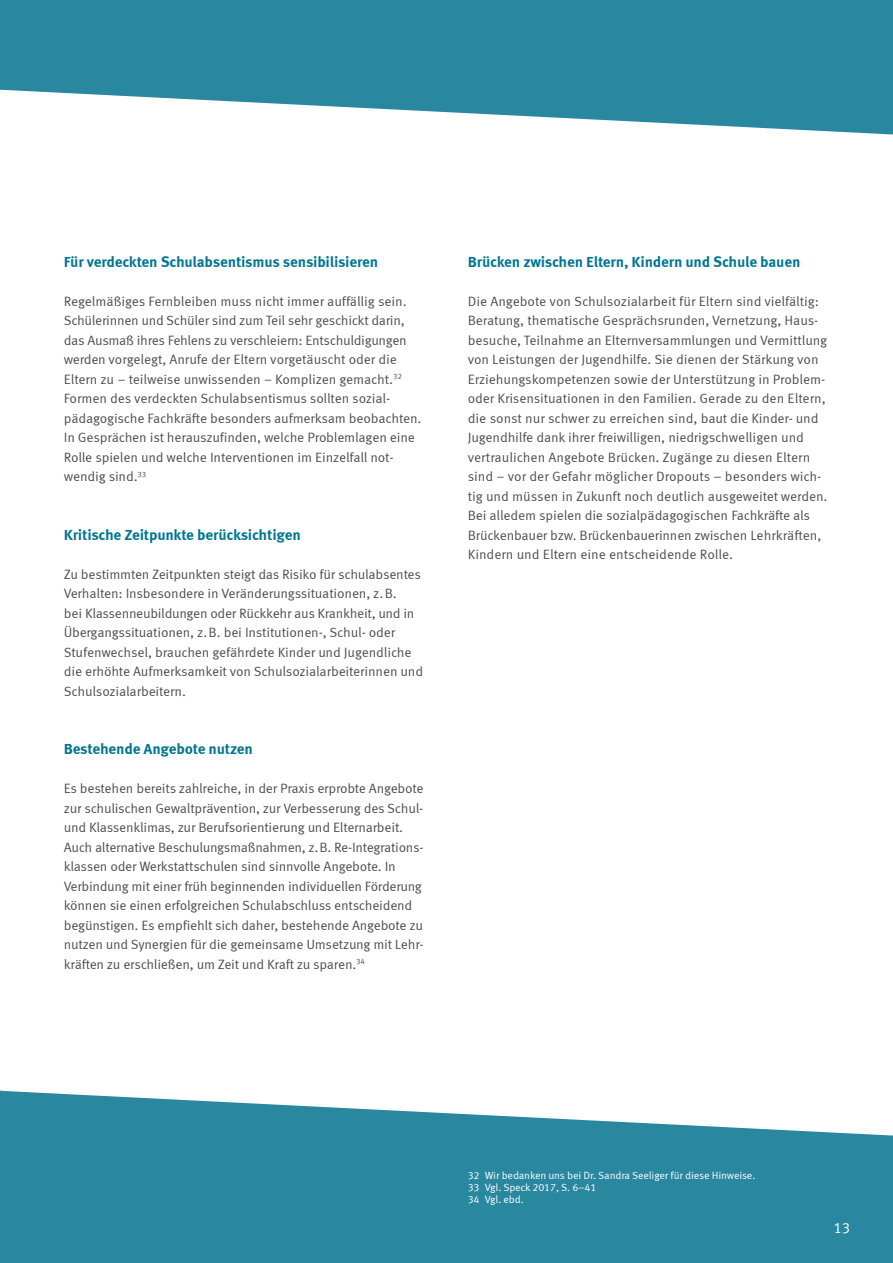
<style>
.page{position:relative;width:893px;height:1263px;background:#fff}
.page>*{position:absolute;margin:0;border:0;box-sizing:border-box;transform-origin:0 0}
.t1{font:700 15px "Meta Correspondence";letter-spacing:-.015em;color:#007591}
.t2{font:15px "Meta Correspondence";color:#fff}
.t3{font:13.5px/19.5px "Meta Correspondence";letter-spacing:-.02em;color:#4d4d4c}
.t4{font:10.5px/12px "Meta Correspondence";letter-spacing:-.02em;color:#fff}
</style>
<div class="page">
<svg style="left:2px;top:1091px;width:891px;height:172px;fill:#2a87a0"></svg>
<hr style="left:0;top:1091px;width:2px;height:172px;background:#2a87a0">
<svg style="left:0;top:0;width:893px;height:135px;fill:#2a87a0"></svg>
<p class="t1" style="left:64px;top:252px;width:316px">Für verdeckten Schulabsentismus sensibilisieren</p>
<p class="t3" style="left:64px;top:291px;width:359px">Regelmäßiges Fernbleiben muss nicht immer auffällig sein.<br>Schülerinnen und Schüler sind zum Teil sehr geschickt darin, das Ausmaß ihres Fehlens zu verschleiern: Entschuldigungen werden vorgelegt, Anrufe der Eltern vorgetäuscht oder die Eltern zu – teilweise unwissenden – Komplizen gemacht.<sup>32<br></sup>Formen des verdeckten Schulabsentismus sollten sozial&shy;pädagogische Fachkräfte besonders aufmerksam beobachten.<br>In Gesprächen ist herauszufinden, welche Problemlagen eine Rolle spielen und welche Interventionen im Einzelfall not&shy;wendig sind.<sup>33</sup></p>
<p class="t1" style="left:64px;top:525px;width:239px">Kritische Zeitpunkte berücksichtigen</p>
<p class="t3" style="left:64px;top:564px;width:361px">Zu bestimmten Zeitpunkten steigt das Risiko für schulabsentes Verhalten: Insbesondere in Veränderungssituationen, z.B.<br>bei Klassenneubildungen oder Rückkehr aus Krankheit, und in Übergangssituationen, z.B. bei Institutionen-, Schul- oder Stufenwechsel, brauchen gefährdete Kinder und Jugendliche die erhöhte Aufmerksamkeit von Schulsozialarbeiterinnen und Schulsozialarbeitern.</p>
<p class="t1" style="left:64px;top:740px;width:191px">Bestehende Angebote nutzen</p>
<p class="t3" style="left:64px;top:778px;width:361px">Es bestehen bereits zahlreiche, in der Praxis erprobte Angebote zur schulischen Gewaltprävention, zur Verbesserung des Schul&shy;und Klassenklimas, zur Berufsorientierung und Elternarbeit.<br>Auch alternative Beschulungsmaßnahmen, z.B. Re-Integrations-- klassen oder Werkstattschulen sind sinnvolle Angebote. In Verbindung mit einer früh beginnenden individuellen Förderung können sie einen erfolgreichen Schulabschluss entscheidend begünstigen. Es empfiehlt sich daher, bestehende Angebote zu nutzen und Synergien für die gemeinsame Umsetzung mit Lehr&shy;kräften zu erschließen, um Zeit und Kraft zu sparen.<sup>34</sup></p>
<p class="t1" style="left:468px;top:252px;width:334px">Brücken zwischen Eltern, Kindern und Schule bauen</p>
<p class="t3" style="left:468px;top:291px;width:361px">Die Angebote von Schulsozialarbeit für Eltern sind vielfältig:<br>Beratung, thematische Gesprächsrunden, Vernetzung, Haus&shy;besuche, Teilnahme an Elternversammlungen und Vermittlung von Leistungen der Jugendhilfe. Sie dienen der Stärkung von Erziehungskompetenzen sowie der Unterstützung in Problem&shy;oder Krisensituationen in den Familien. Gerade zu den Eltern, die sonst nur schwer zu erreichen sind, baut die Kinder- und Jugendhilfe dank ihrer freiwilligen, niedrigschwelligen und vertraulichen Angebote Brücken. Zugänge zu diesen Eltern sind – vor der Gefahr möglicher Dropouts – besonders wich&shy;tig und müssen in Zukunft noch deutlich ausgeweitet werden.<br>Bei alledem spielen die sozialpädagogischen Fachkräfte als Brückenbauer bzw. Brückenbauerinnen zwischen Lehrkräften, Kindern und Eltern eine entscheidende Rolle.</p>
<p class="t4" style="left:468px;top:1169px;width:289px">32 Wir bedanken uns bei Dr. Sandra Seeliger für diese Hinweise.<br>33 Vgl. Speck 2017, S. 6–41<br>34 Vgl. ebd.</p>
<p class="t2" style="left:833px;top:1219px;width:19px">13</p>
</div>
